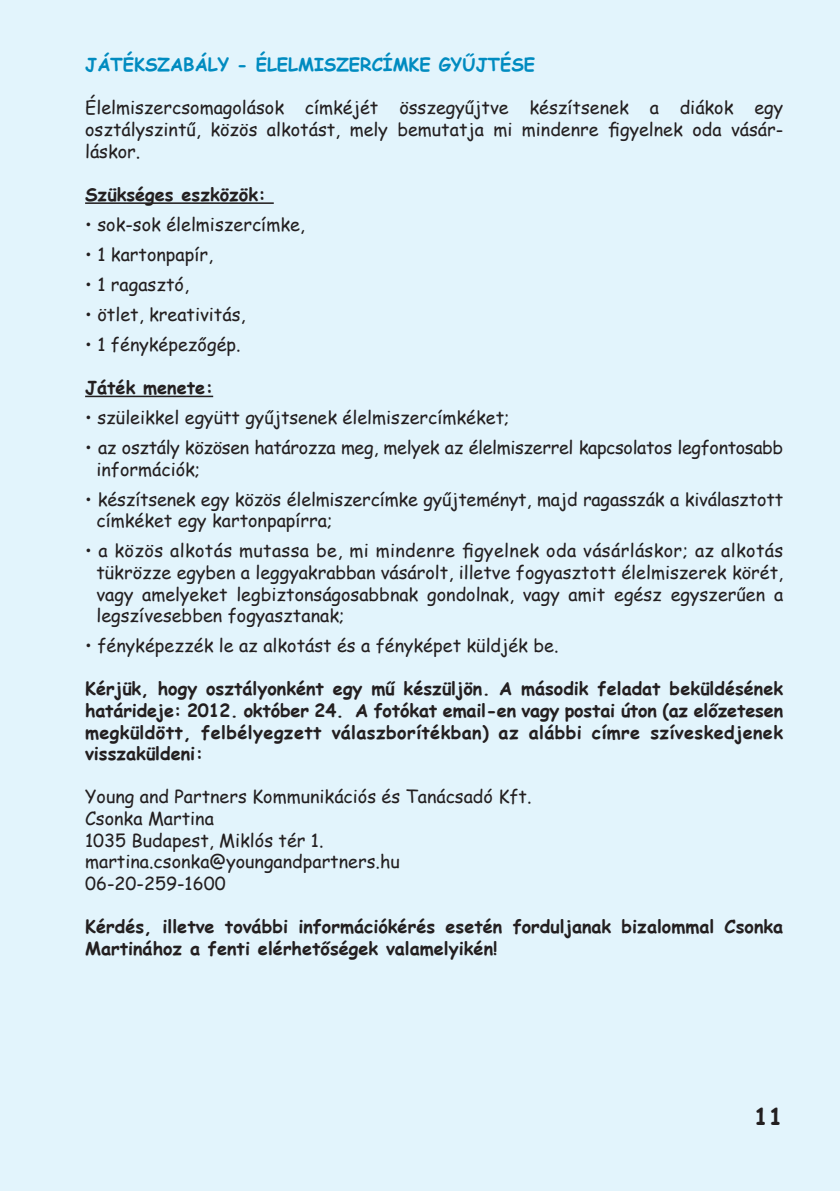
<style>
.page{position:relative;width:840px;height:1191px;background:#fff}
.page>*{position:absolute;margin:0;border:0;box-sizing:border-box;transform-origin:0 0}
.t1{font:700 22.8px "Comic Sans MS";color:#231f20;scale:1.05 1}
.t2{font:18px/21.6px "Comic Sans MS";color:#231f20;text-align:justify}
.t3{font:700 18px/21.6px "Comic Sans MS";color:#231f20;text-align:justify}
.t4{font:18px/21.6px "Comic Sans MS";letter-spacing:-.02em;color:#231f20}
.t5{font:700 18px "Comic Sans MS";color:#008bc0}
</style>
<div class="page">
<div style="left:0;top:0;width:839px;height:1191px;background:#e2f4fc"></div>
<hr style="left:85px;top:202px;width:188px;height:2px;background:#231f20">
<hr style="left:85px;top:396px;width:128px;height:1px;background:#231f20">
<p class="t5" style="left:85px;top:51px;width:451px">JÁTÉKSZABÁLY - ÉLELMISZERCÍMKE GYŰJTÉSE</p>
<p class="t2" style="left:85px;top:96px;width:699px">Élelmiszercsomagolások címkéjét összegyűjtve készítsenek a diákok egy osztályszintű, közös alkotást, mely bemutatja mi mindenre figyelnek oda vásár&shy;láskor.</p>
<p class="t3" style="left:85px;top:183px;width:182px">Szükséges eszközök:</p>
<p class="t2" style="left:85px;top:213px;width:221px">• sok-sok élelmiszercímke,</p>
<p class="t2" style="left:85px;top:243px;width:129px">• 1 kartonpapír,</p>
<p class="t2" style="left:85px;top:273px;width:105px">• 1 ragasztó,</p>
<p class="t2" style="left:85px;top:303px;width:162px">• ötlet, kreativitás,</p>
<p class="t2" style="left:85px;top:333px;width:157px">• 1 fényképezőgép.</p>
<p class="t3" style="left:85px;top:376px;width:129px">Játék menete:</p>
<p class="t2" style="left:85px;top:406px;width:426px">• szüleikkel együtt gyűjtsenek élelmiszercímkéket;</p>
<p class="t4" style="left:96px;top:436px;width:688px;text-indent:-11px">• az osztály közösen határozza meg, melyek az élelmiszerrel kapcsolatos legfontosabb információk;</p>
<p class="t2" style="left:96px;top:488px;width:687px;text-indent:-11px">• készítsenek egy közös élelmiszercímke gyűjteményt, majd ragasszák a kiválasztott címkéket egy kartonpapírra;</p>
<p class="t2" style="left:96px;top:539px;width:688px;text-indent:-11px">• a közös alkotás mutassa be, mi mindenre figyelnek oda vásárláskor; az alkotás tükrözze egyben a leggyakrabban vásárolt, illetve fogyasztott élelmiszerek körét, vagy amelyeket legbiztonságosabbnak gondolnak, vagy amit egész egyszerűen a legszívesebben fogyasztanak;</p>
<p class="t2" style="left:85px;top:634px;width:474px">• fényképezzék le az alkotást és a fényképet küldjék be.</p>
<p class="t3" style="left:85px;top:677px;width:699px">Kérjük, hogy osztályonként egy mű készüljön. A második feladat beküldésének határideje: 2012. október 24. A fotókat email-en vagy postai úton (az előzetesen megküldött, felbélyegzett válaszborítékban) az alábbi címre szíveskedjenek visszaküldeni:</p>
<p class="t2" style="left:85px;top:785px;width:447px;text-align:left">Young and Partners Kommunikációs és Tanácsadó Kft.<br>Csonka Martina<br>1035 Budapest, Miklós tér 1. martina.csonka@youngandpartners.hu<br>06-20-259-1600</p>
<p class="t3" style="left:85px;top:915px;width:699px">Kérdés, illetve további információkérés esetén forduljanak bizalommal Csonka<br>Martinához a fenti elérhetőségek valamelyikén!</p>
<p class="t1" style="left:753px;top:1100px;width:29px">11</p>
</div>
